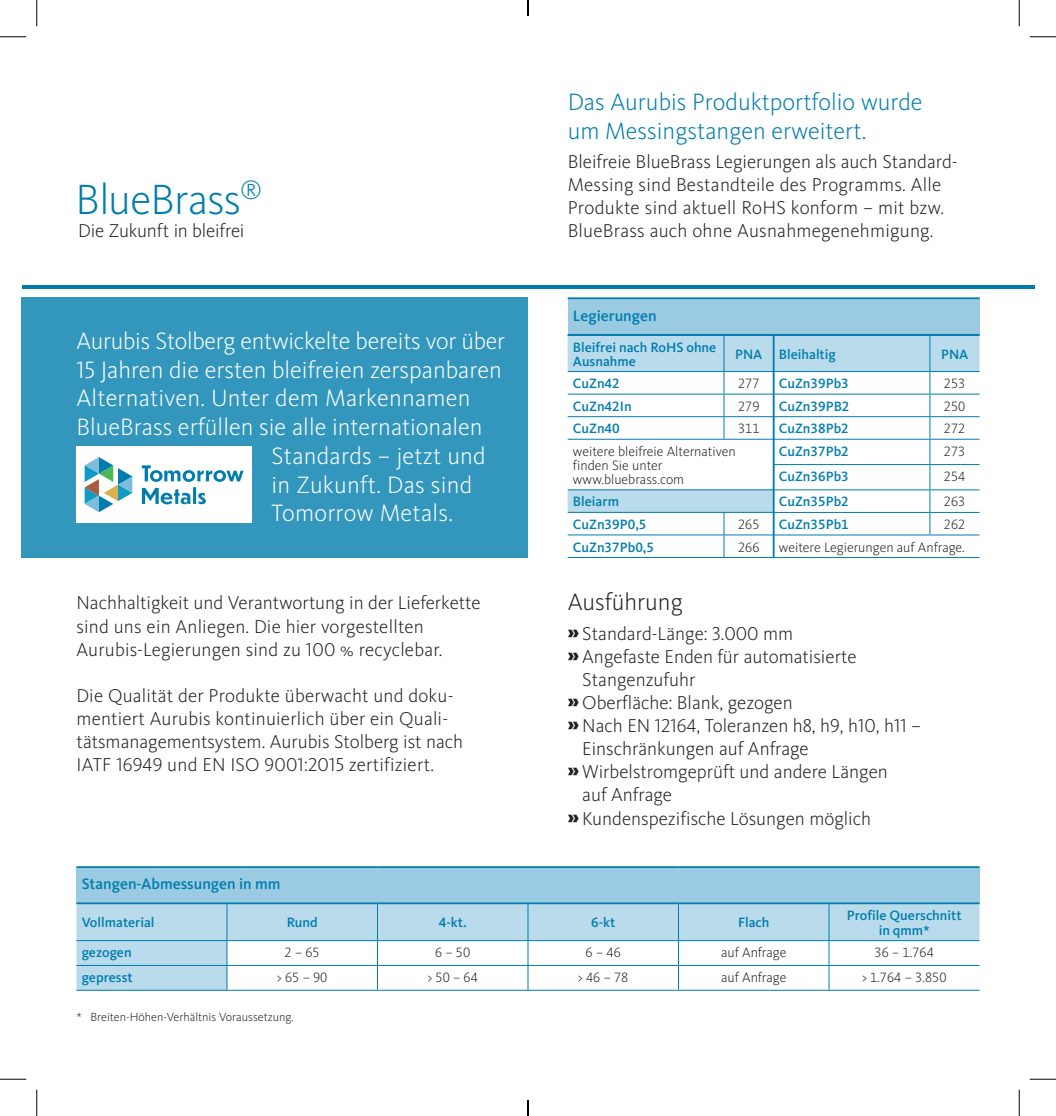
<style>
.page{position:relative;width:1056px;height:1116px;background:#fff}
.page>*{position:absolute;margin:0;border:0;box-sizing:border-box;transform-origin:0 0}
.t1{font:300 43.75px "Kievit Pro";letter-spacing:-.015em;color:#007dad}
.t2{font:300 24.5px "Kievit Pro";color:#fff}
.t3{font:300 24.5px/29.4px "Kievit Pro";color:#007dad}
.t4{font:300 24.5px "Kievit Pro";color:#231f20}
.t5{font:300 19.25px/23.1px "Kievit Pro";color:#231f20}
.t6{font:500 15.75px "Kievit Pro";color:#007dad}
.t7{font:500 14px/14.7px "Kievit Pro";color:#007dad}
.t8{font:300 14px/14px "Kievit Pro";color:#231f20}
.t9{font:300 12.25px "Kievit Pro";color:#231f20}
.s1{font-weight:900}
</style>
<div class="page">
<div style="left:22px;top:297px;width:506px;height:261px;background:#3397bd"></div>
<div style="left:76px;top:867px;width:903px;height:36px;background:#9acbe2"></div>
<svg style="left:76px;top:904px;width:903px;height:85px;fill:#b9dbeb"></svg>
<hr style="left:226px;top:904px;width:1px;height:36px;background:#007dad">
<svg style="left:226px;top:941px;width:1px;height:48px"></svg>
<hr style="left:76px;top:940px;width:151px;height:1px;background:#007dad">
<hr style="left:227px;top:940px;width:150px;height:1px;background:#007dad">
<hr style="left:377px;top:940px;width:151px;height:1px;background:#007dad">
<hr style="left:528px;top:940px;width:150px;height:1px;background:#007dad">
<hr style="left:678px;top:940px;width:151px;height:1px;background:#007dad">
<hr style="left:829px;top:940px;width:150px;height:1px;background:#007dad">
<hr style="left:76px;top:964px;width:151px;height:1px;background:#007dad">
<hr style="left:227px;top:964px;width:150px;height:1px;background:#007dad">
<hr style="left:377px;top:964px;width:151px;height:1px;background:#007dad">
<hr style="left:528px;top:964px;width:150px;height:1px;background:#007dad">
<hr style="left:678px;top:964px;width:151px;height:1px;background:#007dad">
<hr style="left:829px;top:964px;width:150px;height:1px;background:#007dad">
<hr style="left:76px;top:989px;width:151px;height:1px;background:#007dad">
<hr style="left:227px;top:989px;width:150px;height:1px;background:#007dad">
<hr style="left:377px;top:989px;width:151px;height:1px;background:#007dad">
<hr style="left:528px;top:989px;width:150px;height:1px;background:#007dad">
<hr style="left:678px;top:989px;width:151px;height:1px;background:#007dad">
<hr style="left:829px;top:989px;width:150px;height:1px;background:#007dad">
<hr style="left:377px;top:904px;width:1px;height:36px;background:#007dad">
<svg style="left:377px;top:940px;width:1px;height:49px"></svg>
<hr style="left:76px;top:866px;width:151px;height:1px;background:#007dad">
<hr style="left:227px;top:866px;width:150px;height:1px;background:#007dad">
<hr style="left:377px;top:866px;width:151px;height:1px;background:#007dad">
<hr style="left:528px;top:866px;width:150px;height:1px;background:#007dad">
<hr style="left:678px;top:866px;width:151px;height:1px;background:#007dad">
<hr style="left:829px;top:866px;width:150px;height:1px;background:#007dad">
<hr style="left:76px;top:902px;width:151px;height:2px;background:#007dad">
<hr style="left:227px;top:902px;width:150px;height:2px;background:#007dad">
<hr style="left:377px;top:902px;width:151px;height:2px;background:#007dad">
<hr style="left:528px;top:902px;width:150px;height:2px;background:#007dad">
<hr style="left:678px;top:902px;width:151px;height:2px;background:#007dad">
<hr style="left:829px;top:902px;width:150px;height:2px;background:#007dad">
<hr style="left:527px;top:904px;width:1px;height:36px;background:#007dad">
<svg style="left:527px;top:940px;width:1px;height:49px"></svg>
<hr style="left:678px;top:904px;width:1px;height:36px;background:#007dad">
<hr style="left:828px;top:904px;width:1px;height:36px;background:#007dad">
<svg style="left:678px;top:940px;width:1px;height:49px"></svg>
<svg style="left:828px;top:940px;width:1px;height:49px"></svg>
<hr style="left:22px;top:285px;width:1012px;height:4px;background:#007dad">
<hr style="left:568px;top:557px;width:156px;height:1px;background:#007dad">
<hr style="left:724px;top:557px;width:50px;height:1px;background:#007dad">
<hr style="left:773px;top:557px;width:157px;height:1px;background:#007dad">
<hr style="left:930px;top:557px;width:49px;height:1px;background:#007dad">
<svg style="left:568px;top:335px;width:411px;height:222px"></svg>
<hr style="left:773px;top:534px;width:157px;height:1px;background:#007dad">
<div style="left:568px;top:298px;width:411px;height:37px;background:#9acbe2"></div>
<hr style="left:568px;top:297px;width:411px;height:2px;background:#007dad">
<hr style="left:568px;top:334px;width:411px;height:1px;background:#007dad">
<hr style="left:773px;top:335px;width:1px;height:222px;background:#007dad">
<div style="left:76px;top:446px;width:176px;height:76px;background:#fff"></div>
<svg style="left:142px;top:465px;width:102px;height:39px"></svg>
<svg style="left:85px;top:457px;width:47px;height:55px"></svg>
<svg style="left:0;top:36px;width:26px;height:1px"></svg>
<svg style="left:1029px;top:36px;width:27px;height:1px"></svg>
<svg style="left:0;top:1078px;width:26px;height:1px"></svg>
<svg style="left:1029px;top:1078px;width:27px;height:1px"></svg>
<svg style="left:36px;top:0;width:1px;height:26px"></svg>
<svg style="left:36px;top:1089px;width:1px;height:26px"></svg>
<svg style="left:1019px;top:0;width:1px;height:26px"></svg>
<svg style="left:1019px;top:1089px;width:1px;height:26px"></svg>
<svg style="left:527px;top:0;width:2px;height:16px"></svg>
<svg style="left:527px;top:1100px;width:2px;height:15px"></svg>
<h1 class="t1" style="left:76px;top:173px;width:188px">BlueBrass<sup>®</sup></h1>
<p class="t5" style="left:78px;top:219px;width:168px">Die Zukunft in bleifrei</p>
<p class="t2" style="left:76px;top:326px;width:430px">Aurubis Stolberg entwickelte bereits vor über</p>
<p class="t2" style="left:76px;top:355px;width:427px">15 Jahren die ersten bleifreien zerspanbaren</p>
<p class="t2" style="left:76px;top:383px;width:396px">Alternativen. Unter dem Markennamen</p>
<p class="t2" style="left:76px;top:412px;width:408px">BlueBrass erfüllen sie alle internationalen</p>
<p class="t2" style="left:272px;top:441px;width:216px">Standards – jetzt und</p>
<p class="t2" style="left:272px;top:469px;width:202px">in Zukunft. Das sind</p>
<p class="t2" style="left:272px;top:498px;width:183px">Tomorrow Metals.</p>
<p class="t5" style="left:76px;top:591px;width:406px">Nachhaltigkeit und Verantwortung in der Lieferkette sind uns ein Anliegen. Die hier vorgestellten<br>Aurubis-Legierungen sind zu 100 % recyclebar.</p>
<p class="t5" style="left:76px;top:683px;width:388px">Die Qualität der Produkte überwacht und doku&shy;mentiert Aurubis kontinuierlich über ein Quali&shy;tätsmanagementsystem. Aurubis Stolberg ist nach IATF 16949 und EN ISO 9001:2015 zertifiziert.</p>
<p class="t3" style="left:568px;top:87px;width:356px">Das Aurubis Produktportfolio wurde um Messingstangen erweitert.</p>
<p class="t5" style="left:568px;top:149px;width:391px">Bleifreie BlueBrass Legierungen als auch Standard-Messing sind Bestandteile des Programms. Alle Produkte sind aktuell RoHS konform – mit bzw.<br>BlueBrass auch ohne Ausnahmegenehmigung.</p>
<p class="t6" style="left:573px;top:306px;width:85px">Legierungen</p>
<p class="t7" style="left:573px;top:340px;width:145px;line-height:14px">Bleifrei nach RoHS ohne<br>Ausnahme</p>
<p class="t7" style="left:735px;top:346px;width:29px">PNA</p>
<p class="t7" style="left:573px;top:376px;width:48px">CuZn42</p>
<p class="t8" style="left:738px;top:376px;width:23px">277</p>
<p class="t7" style="left:573px;top:398px;width:60px">CuZn42In</p>
<p class="t8" style="left:738px;top:399px;width:23px">279</p>
<p class="t7" style="left:573px;top:421px;width:48px">CuZn40</p>
<p class="t8" style="left:738px;top:421px;width:23px">311</p>
<p class="t8" style="left:573px;top:444px;width:164px">weitere bleifreie Alternativen finden Sie unter www.bluebrass.com</p>
<p class="t7" style="left:573px;top:490px;width:75px;line-height:22.6px">Bleiarm<br>CuZn39P0,5</p>
<p class="t8" style="left:738px;top:517px;width:23px">265</p>
<p class="t7" style="left:573px;top:539px;width:83px">CuZn37Pb0,5</p>
<p class="t8" style="left:738px;top:539px;width:23px">266</p>
<p class="t7" style="left:779px;top:346px;width:59px">Bleihaltig</p>
<p class="t7" style="left:941px;top:346px;width:29px">PNA</p>
<p class="t7" style="left:779px;top:376px;width:71px">CuZn39Pb3</p>
<p class="t8" style="left:944px;top:376px;width:23px">253</p>
<p class="t7" style="left:779px;top:398px;width:72px">CuZn39PB2</p>
<p class="t8" style="left:944px;top:399px;width:23px">250</p>
<p class="t7" style="left:779px;top:421px;width:71px">CuZn38Pb2</p>
<p class="t8" style="left:944px;top:421px;width:23px">272</p>
<p class="t7" style="left:779px;top:443px;width:71px">CuZn37Pb2</p>
<p class="t8" style="left:944px;top:444px;width:23px">273</p>
<p class="t7" style="left:779px;top:469px;width:71px">CuZn36Pb3</p>
<p class="t8" style="left:944px;top:469px;width:23px">254</p>
<p class="t7" style="left:779px;top:494px;width:71px">CuZn35Pb2</p>
<p class="t8" style="left:944px;top:494px;width:23px">263</p>
<p class="t7" style="left:779px;top:517px;width:71px">CuZn35Pb1</p>
<p class="t8" style="left:779px;top:513px;width:188px;line-height:22.6px;text-align:right">262<br>weitere Legierungen auf Anfrage.</p>
<p class="t4" style="left:568px;top:587px;width:116px">Ausführung</p>
<p class="t5" style="left:568px;top:621px;width:227px"><span class="s1">»</span> Standard-Länge: 3.000 mm</p>
<p class="t5" style="left:568px;top:644px;width:290px"><span class="s1">»</span> Angefaste Enden für automatisierte</p>
<p class="t5" style="left:582px;top:667px;width:115px">Stangenzufuhr</p>
<p class="t5" style="left:568px;top:690px;width:227px"><span class="s1">»</span> Oberfläche: Blank, gezogen</p>
<p class="t5" style="left:568px;top:714px;width:355px"><span class="s1">»</span> Nach EN 12164, Toleranzen h8, h9, h10, h11 –</p>
<p class="t5" style="left:582px;top:737px;width:228px">Einschränkungen auf Anfrage</p>
<p class="t5" style="left:568px;top:760px;width:322px"><span class="s1">»</span> Wirbelstromgeprüft und andere Längen</p>
<p class="t5" style="left:582px;top:783px;width:91px">auf Anfrage</p>
<p class="t5" style="left:568px;top:806px;width:305px"><span class="s1">»</span> Kundenspezifische Lösungen möglich</p>
<p class="t6" style="left:82px;top:874px;width:200px">Stangen-Abmessungen in mm</p>
<p class="t7" style="left:82px;top:915px;width:74px">Vollmaterial</p>
<p class="t7" style="left:287px;top:915px;width:32px">Rund</p>
<p class="t7" style="left:439px;top:915px;width:29px">4-kt.</p>
<p class="t7" style="left:591px;top:915px;width:26px">6-kt</p>
<p class="t7" style="left:738px;top:915px;width:33px">Flach</p>
<p class="t7" style="left:847px;top:907px;width:116px;text-align:center">Profile Querschnitt in qmm*</p>
<p class="t7" style="left:82px;top:944px;width:51px">gezogen</p>
<p class="t8" style="left:285px;top:945px;width:37px">2 – 65</p>
<p class="t8" style="left:435px;top:945px;width:37px">6 – 50</p>
<p class="t8" style="left:585px;top:945px;width:37px">6 – 46</p>
<p class="t8" style="left:721px;top:945px;width:67px">auf Anfrage</p>
<p class="t8" style="left:874px;top:945px;width:61px">36 – 1.764</p>
<p class="t7" style="left:82px;top:969px;width:52px">gepresst</p>
<p class="t8" style="left:277px;top:970px;width:52px">&gt; 65 – 90</p>
<p class="t8" style="left:427px;top:970px;width:52px">&gt; 50 – 64</p>
<p class="t8" style="left:578px;top:970px;width:52px">&gt; 46 – 78</p>
<p class="t8" style="left:721px;top:970px;width:67px">auf Anfrage</p>
<p class="t8" style="left:862px;top:970px;width:86px">&gt; 1.764 – 3.850</p>
<p class="t9" style="left:76px;top:1009px;width:219px">* Breiten-Höhen-Verhältnis Voraussetzung.</p>
</div>
